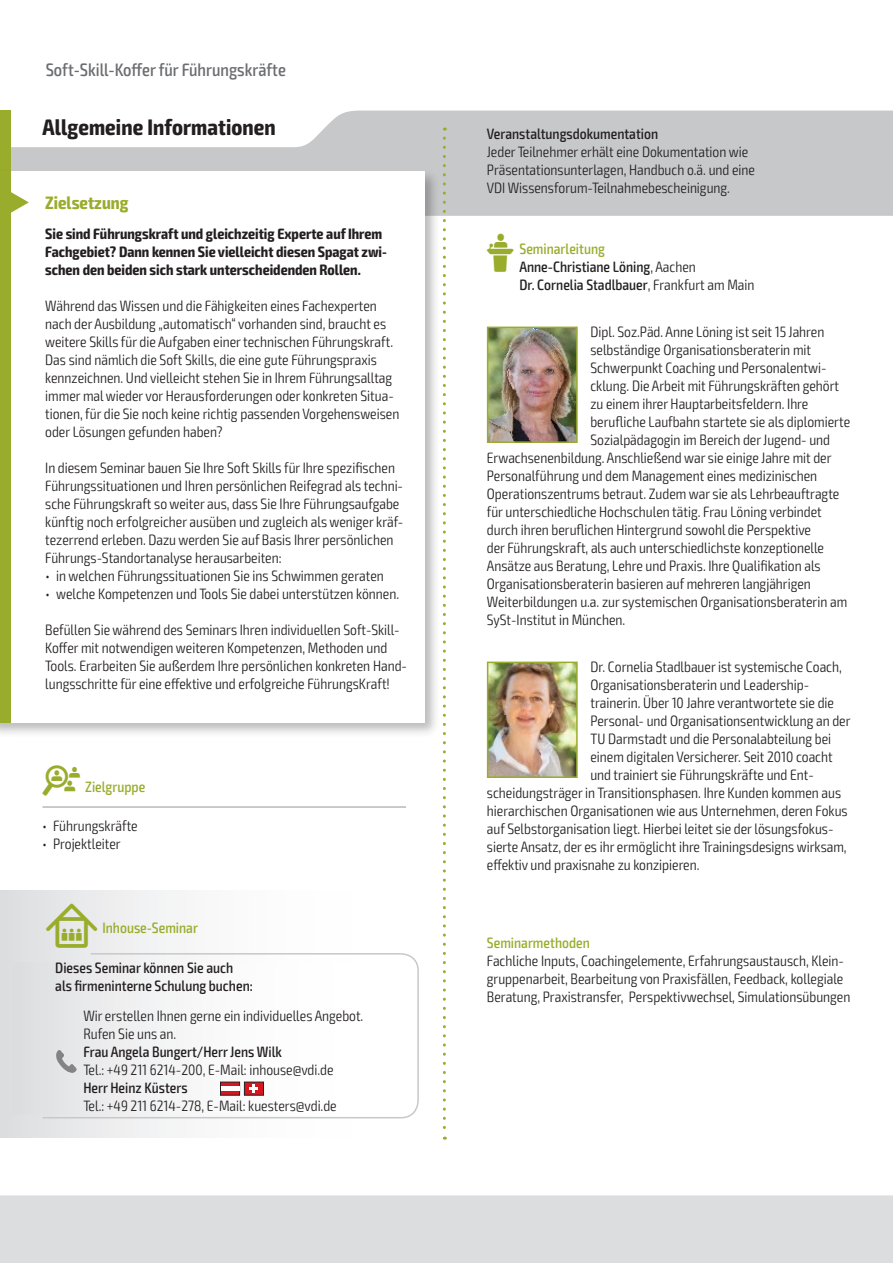
<style>
.page{position:relative;width:893px;height:1263px;background:#fff}
.page>*{position:absolute;margin:0;border:0;box-sizing:border-box;transform-origin:0 0}
.t1{font:700 condensed 22.5px "Exo 2";letter-spacing:.005em;color:#231f20}
.t2{font:500 condensed 18px "Exo 2";color:#6c6d70}
.t3{font:700 condensed 18px "Exo 2";color:#9aac2c}
.t4{font:300 condensed 15px/18px "Exo 2";color:#231f20}
.t5{font:500 condensed 15px/18px "Exo 2";color:#231f20}
.t6{font:700 condensed 15px/18px "Exo 2";color:#231f20}
.t7{font:500 condensed 15px "Exo 2";color:#9aac2c}
.s1{font-family:"VDI Iconset S4 A Regular";font-weight:400;font-stretch:normal;color:#9aac2c}
.s2{color:#9aac2c}
.s3{font-weight:300}
.s4{font-family:"VDI Iconset S4 A Regular";font-weight:400;font-stretch:normal}
.s5{font-family:"VDI Iconset S4 A Regular";font-weight:400;font-stretch:normal;font-size:15.45px}
</style>
<div class="page">
<div style="left:0;top:1195px;width:893px;height:68px;background:#dcdddf"></div>
<svg style="left:11px;top:111px;width:881px;height:105px;fill:#c7c8ca"></svg>
<hr style="left:892px;top:111px;width:1px;height:105px;background:#9aac2c">
<div style="left:0;top:111px;width:11px;height:63px;background:#9aac2c"></div>
<div style="left:0;top:168px;width:440px;height:570px;background:#231f20;opacity:.3"></div>
<div style="left:0;top:171px;width:424px;height:552px;background:#fff"></div>
<div style="left:0;top:171px;width:11px;height:552px;background:#9aac2c"></div>
<svg style="left:11px;top:192px;width:18px;height:21px"></svg>
<hr style="left:43px;top:807px;width:363px;height:1px;background:#939598">
<img style="left:490px;top:330px;width:85px;height:110px">
<div style="left:487px;top:327px;width:91px;height:116px;border:2px solid #9aac2c"></div>
<img style="left:490px;top:665px;width:85px;height:110px">
<div style="left:487px;top:662px;width:91px;height:116px;border:2px solid #9aac2c"></div>
<div style="left:0;top:890px;width:419px;height:247px;background:linear-gradient(to right,#e2e3e5,#fff)"></div>
<svg style="left:42px;top:952px;width:377px;height:167px"></svg>
<div style="left:13px;top:962px;width:382px;height:152px;background:linear-gradient(to right,#e3e3e5,#fff)"></div>
<svg style="left:220px;top:1082px;width:44px;height:13px"></svg>
<div style="left:221px;top:1086px;width:18px;height:5px;background:#fff"></div>
<svg style="left:56px;top:1050px;width:21px;height:23px"></svg>
<svg style="left:443px;top:138px;width:3px;height:1002px"></svg>
<p class="t2" style="left:46px;top:59px;width:242px">Soft-Skill-Koffer für Führungskräfte</p>
<h1 class="t1" style="left:43px;top:113px;width:235px">Allgemeine Informationen</h1>
<p class="t5" style="left:487px;top:125px;width:173px">Veranstaltungsdokumentation</p>
<p class="t4" style="left:487px;top:143px;width:270px">Jeder Teilnehmer erhält eine Dokumentation wie<br>Präsentationsunterlagen, Handbuch o.ä. und eine<br>VDI Wissensforum-Teilnahmebescheinigung.</p>
<p class="t6" style="left:45px;top:225px;width:343px">Sie sind Führungskraft und gleichzeitig Experte auf Ihrem<br>Fachgebiet? Dann kennen Sie vielleicht diesen Spagat zwi&shy;schen den beiden sich stark unterscheidenden Rollen.</p>
<p class="t4" style="left:45px;top:297px;width:356px">Während das Wissen und die Fähigkeiten eines Fachexperten nach der Ausbildung „automatisch“ vorhanden sind, braucht es weitere Skills für die Aufgaben einer technischen Führungskraft.<br>Das sind nämlich die Soft Skills, die eine gute Führungspraxis kennzeichnen. Und vielleicht stehen Sie in Ihrem Führungsalltag immer mal wieder vor Herausforderungen oder konkreten Situa&shy;tionen, für die Sie noch keine richtig passenden Vorgehensweisen oder Lösungen gefunden haben?</p>
<p class="t4" style="left:45px;top:459px;width:360px">In diesem Seminar bauen Sie Ihre Soft Skills für Ihre spezifischen Führungssituationen und Ihren persönlichen Reifegrad als techni&shy;sche Führungskraft so weiter aus, dass Sie Ihre Führungsaufgabe künftig noch erfolgreicher ausüben und zugleich als weniger kräf&shy;tezerrend erleben. Dazu werden Sie auf Basis Ihrer persönlichen Führungs-Standortanalyse herausarbeiten:</p>
<p class="t4" style="left:45px;top:567px;width:340px">• in welchen Führungssituationen Sie ins Schwimmen geraten</p>
<p class="t4" style="left:45px;top:585px;width:355px">• welche Kompetenzen und Tools Sie dabei unterstützen können.</p>
<p class="t4" style="left:45px;top:621px;width:363px">Befüllen Sie während des Seminars Ihren individuellen Soft-Skill-Koffer mit notwendigen weiteren Kompetenzen, Methoden und Tools. Erarbeiten Sie außerdem Ihre persönlichen konkreten Hand&shy;lungsschritte für eine effektive und erfolgreiche FührungsKraft!</p>
<p class="t3" style="left:45px;top:192px;width:85px">Zielsetzung</p>
<p class="t5" style="left:519px;top:240px;width:237px;text-indent:-33px"><span class="s1">L</span> <span class="s2">Seminarleitung<br></span>Anne-Christiane Löning<span class="s3">, Aachen<br></span>Dr. Cornelia Stadlbauer<span class="s3">, Frankfurt am Main</span></p>
<p class="t4" style="left:590px;top:323px;width:235px">Dipl. Soz.Päd. Anne Löning ist seit 15 Jahren</p>
<p class="t4" style="left:590px;top:341px;width:222px">selbständige Organisationsberaterin mit</p>
<p class="t4" style="left:590px;top:359px;width:236px">Schwerpunkt Coaching und Personalentwi-</p>
<p class="t4" style="left:590px;top:377px;width:250px">cklung. Die Arbeit mit Führungskräften gehört</p>
<p class="t4" style="left:590px;top:395px;width:219px">zu einem ihrer Hauptarbeitsfeldern. Ihre</p>
<p class="t4" style="left:590px;top:413px;width:261px">berufliche Laufbahn startete sie als diplomierte</p>
<p class="t4" style="left:590px;top:431px;width:241px">Sozialpädagogin im Bereich der Jugend- und</p>
<p class="t4" style="left:487px;top:449px;width:346px">Erwachsenenbildung. Anschließend war sie einige Jahre mit der</p>
<p class="t4" style="left:487px;top:467px;width:332px">Personalführung und dem Management eines medizinischen</p>
<p class="t4" style="left:487px;top:485px;width:354px">Operationszentrums betraut. Zudem war sie als Lehrbeauftragte</p>
<p class="t4" style="left:487px;top:503px;width:336px">für unterschiedliche Hochschulen tätig. Frau Löning verbindet</p>
<p class="t4" style="left:487px;top:521px;width:326px">durch ihren beruflichen Hintergrund sowohl die Perspektive</p>
<p class="t4" style="left:487px;top:539px;width:339px">der Führungskraft, als auch unterschiedlichste konzeptionelle</p>
<p class="t4" style="left:487px;top:557px;width:335px">Ansätze aus Beratung, Lehre und Praxis. Ihre Qualifikation als</p>
<p class="t4" style="left:487px;top:575px;width:325px">Organisationsberaterin basieren auf mehreren langjährigen</p>
<p class="t4" style="left:487px;top:593px;width:362px">Weiterbildungen u.a. zur systemischen Organisationsberaterin am</p>
<p class="t4" style="left:487px;top:611px;width:140px">SySt-Institut in München.</p>
<p class="t4" style="left:590px;top:658px;width:253px">Dr. Cornelia Stadlbauer ist systemische Coach,</p>
<p class="t4" style="left:590px;top:676px;width:219px">Organisationsberaterin und Leadership-</p>
<p class="t4" style="left:590px;top:694px;width:245px">trainerin. Über 10 Jahre verantwortete sie die</p>
<p class="t4" style="left:590px;top:712px;width:262px">Personal- und Organisationsentwicklung an der</p>
<p class="t4" style="left:590px;top:730px;width:242px">TU Darmstadt und die Personalabteilung bei</p>
<p class="t4" style="left:590px;top:748px;width:244px">einem digitalen Versicherer. Seit 2010 coacht</p>
<p class="t4" style="left:590px;top:766px;width:225px">und trainiert sie Führungskräfte und Ent-</p>
<p class="t4" style="left:487px;top:784px;width:356px">scheidungsträger in Transitionsphasen. Ihre Kunden kommen aus</p>
<p class="t4" style="left:487px;top:802px;width:362px">hierarchischen Organisationen wie aus Unternehmen, deren Fokus</p>
<p class="t4" style="left:487px;top:820px;width:348px">auf Selbstorganisation liegt. Hierbei leitet sie der lösungsfokus-</p>
<p class="t4" style="left:487px;top:838px;width:361px">sierte Ansatz, der es ihr ermöglicht ihre Trainingsdesigns wirksam,</p>
<p class="t4" style="left:487px;top:856px;width:214px">effektiv und praxisnahe zu konzipieren.</p>
<p class="t7" style="left:43px;top:777px;width:104px"><span class="s4">Z</span> Zielgruppe</p>
<p class="t4" style="left:43px;top:817px;width:97px">• Führungskräfte</p>
<p class="t4" style="left:43px;top:835px;width:80px">• Projektleiter</p>
<p class="t7" style="left:46px;top:919px;width:153px"><span class="s5">I</span> Inhouse-Seminar</p>
<p class="t5" style="left:55px;top:958px;width:199px">Dieses Seminar können Sie auch als firmeninterne Schulung buchen:</p>
<p class="t4" style="left:83px;top:1007px;width:282px">Wir erstellen Ihnen gerne ein individuelles Angebot.<br>Rufen Sie uns an.</p>
<p class="t5" style="left:83px;top:1043px;width:200px">Frau Angela Bungert/Herr Jens Wilk</p>
<p class="t4" style="left:83px;top:1061px;width:252px">Tel.: +49 211 6214-200, E-Mail: inhouse@vdi.de</p>
<p class="t5" style="left:83px;top:1079px;width:106px">Herr Heinz Küsters</p>
<p class="t4" style="left:83px;top:1097px;width:255px">Tel.: +49 211 6214-278, E-Mail: kuesters@vdi.de</p>
<p class="t7" style="left:487px;top:934px;width:104px">Seminarmethoden</p>
<p class="t4" style="left:487px;top:951px;width:365px">Fachliche Inputs, Coachingelemente, Erfahrungsaustausch, Klein&shy;gruppenarbeit, Bearbeitung von Praxisfällen, Feedback, kollegiale<br>Beratung, Praxistransfer, Perspektivwechsel, Simulationsübungen</p>
</div>
